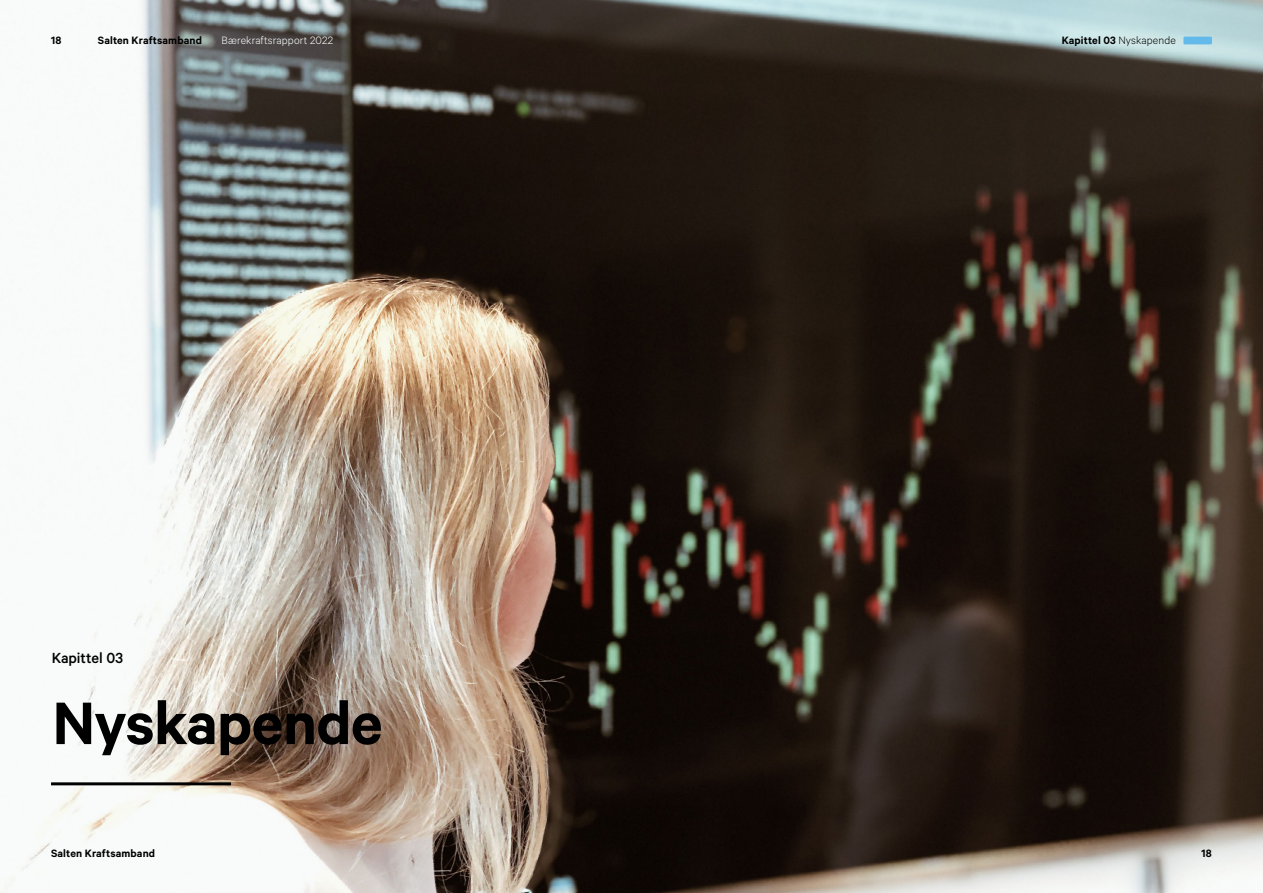
<style>
.page{position:relative;width:1263px;height:893px;background:#fff}
.page>*{position:absolute;margin:0;border:0;box-sizing:border-box;transform-origin:0 0}
.t1{font:600 67.5px "Calibre";letter-spacing:-.01em;color:#000}
.t2{font:500 16.5px "Calibre";letter-spacing:-.005em;color:#000}
.t3{font:600 12px "Calibre";letter-spacing:.01em;color:#000}
.t4{font:300 12px "Calibre";letter-spacing:.01em;color:#fff}
.s1{font-weight:300}
</style>
<div class="page">
<img style="left:1px;top:0;width:1262px;height:893px">
<hr style="left:51px;top:782px;width:180px;height:3px;background:#000">
<div style="left:1183px;top:37px;width:29px;height:7px;background:#63b9e9"></div>
<p class="t3" style="left:51px;top:34px;width:12px">18</p>
<p class="t3" style="left:98px;top:34px;width:106px">Salten Kraftsamband</p>
<p class="t4" style="left:222px;top:34px;width:113px">Bærekraftsrapport 2022</p>
<p class="t3" style="left:1062px;top:34px;width:116px">Kapittel 03 <span class="s1">Nyskapende</span></p>
<h2 class="t2" style="left:52px;top:648px;width:73px">Kapittel 03</h2>
<h1 class="t1" style="left:52px;top:683px;width:332px">Nyskapende</h1>
<p class="t3" style="left:51px;top:846px;width:106px">Salten Kraftsamband</p>
<p class="t3" style="left:1201px;top:846px;width:12px">18</p>
</div>
